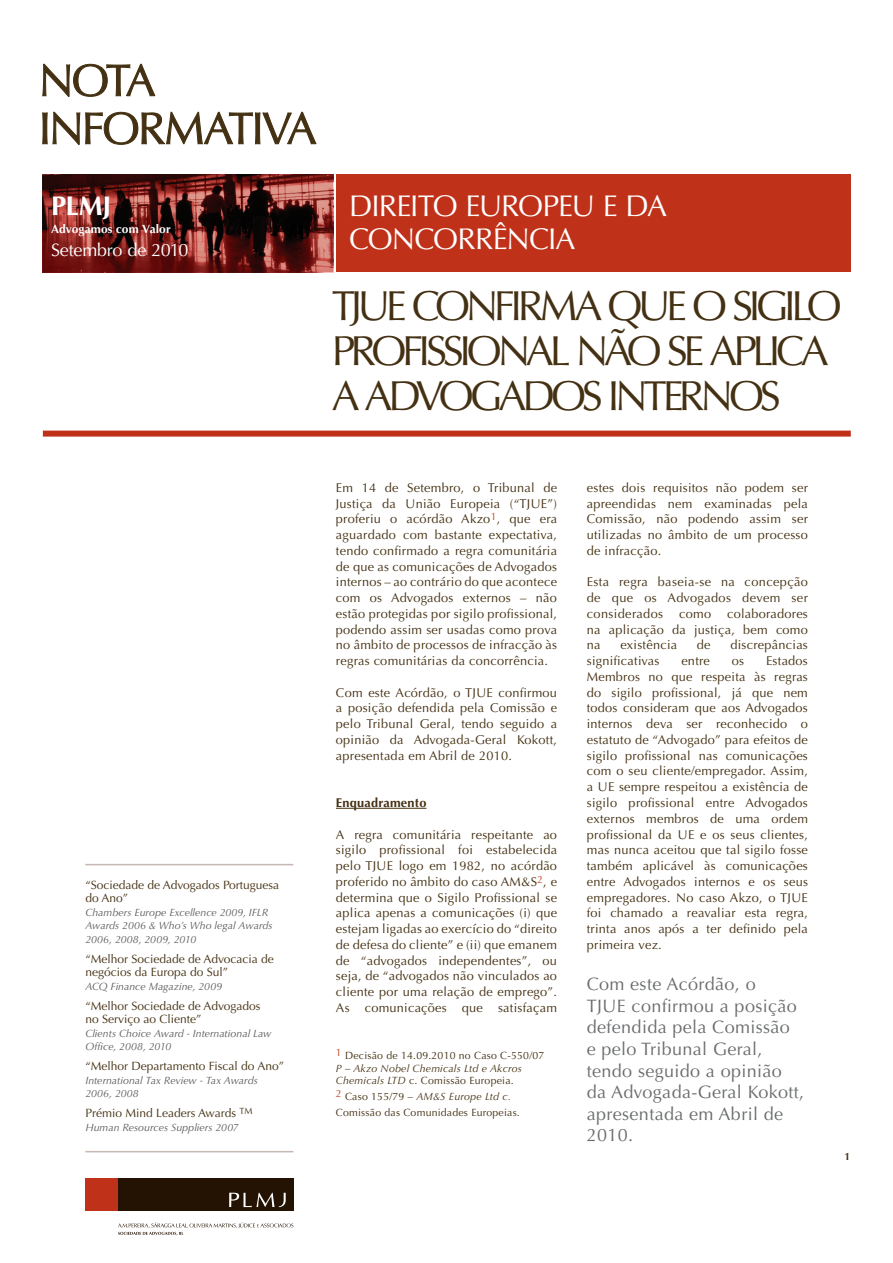
<style>
.page{position:relative;width:893px;height:1263px;background:#fff}
.page>*{position:absolute;margin:0;border:0;box-sizing:border-box;transform-origin:0 0}
.t1{font:42px "Optima";letter-spacing:-.1em;color:#443012}
.t2{font:30px/33px "Optima";letter-spacing:-.03em;color:#fff}
.t3{font:700 27px "Optima";color:#fff}
.t4{font:18px/21.6px "Optima";letter-spacing:.02em;color:#696b6d}
.t5{font:18px "Optima";letter-spacing:-.01em;color:#fff}
.t6{font:12.75px/15.8px "Optima";letter-spacing:.02em;color:#443012;text-align:justify}
.t7{font:700 12.75px "Optima";letter-spacing:.02em;color:#443012}
.t8{font:12px/13.5px "Optima";color:#443012}
.t9{font:700 12px "Optima";letter-spacing:.01em;color:#fff}
.t10{font:italic 10.5px/13.5px "Optima";letter-spacing:.005em;color:#58595b}
.t11{font:10.5px/12.6px "Optima";letter-spacing:.02em;color:#443012}
.t12{font:700 10.5px "Optima";color:#443012}
.s1{font-style:italic}
</style>
<div class="page">
<svg style="left:42px;top:112px;width:275px;height:33px"></svg>
<svg style="left:42px;top:64px;width:114px;height:33px"></svg>
<div style="left:118px;top:1178px;width:175px;height:33px;background:#241202"></div>
<div style="left:85px;top:1178px;width:33px;height:33px;background:#c0311a"></div>
<svg style="left:229px;top:1193px;width:57px;height:14px"></svg>
<svg style="left:118px;top:1222px;width:175px;height:13px"></svg>
<div style="left:43px;top:431px;width:808px;height:6px;background:#c0311a"></div>
<svg style="left:43px;top:174px;width:290px;height:98px;background:#62221f"></svg>
<div style="left:336px;top:174px;width:515px;height:98px;background:#c0311a"></div>
<hr style="left:85px;top:1151px;width:208px;height:1px;background:#c5b8b2">
<hr style="left:85px;top:864px;width:208px;height:1px;background:#c5b8b2">
<hr style="left:336px;top:808px;width:90px;height:1px;background:#443012">
<p class="t3" style="left:51px;top:190px;width:62px">PLMJ</p>
<p class="t9" style="left:51px;top:221px;width:121px">Advogamos com Valor</p>
<p class="t5" style="left:51px;top:240px;width:139px">Setembro de 2010</p>
<p class="t8" style="left:85px;top:878px;width:195px">“Sociedade de Advogados Portuguesa do Ano”</p>
<p class="t10" style="left:85px;top:906px;width:189px">Chambers Europe Excellence 2009, IFLR<br>Awards 2006 &amp; Who’s Who legal Awards<br>2006, 2008, 2009, 2010</p>
<p class="t8" style="left:85px;top:952px;width:190px">“Melhor Sociedade de Advocacia de negócios da Europa do Sul”</p>
<p class="t10" style="left:85px;top:980px;width:138px">ACQ Finance Magazine, 2009</p>
<p class="t8" style="left:85px;top:999px;width:177px">“Melhor Sociedade de Advogados no Serviço ao Cliente”</p>
<p class="t10" style="left:85px;top:1026px;width:187px">Clients Choice Award - International Law<br>Office, 2008, 2010</p>
<p class="t8" style="left:85px;top:1059px;width:200px">“Melhor Departamento Fiscal do Ano”</p>
<p class="t10" style="left:85px;top:1073px;width:174px">International Tax Review - Tax Awards<br>2006, 2008</p>
<p class="t8" style="left:85px;top:1106px;width:169px">Prémio Mind Leaders Awards <sup>TM</sup></p>
<p class="t10" style="left:85px;top:1121px;width:155px">Human Resources Suppliers 2007</p>
<p class="t2" style="left:349px;top:190px;width:319px">DIREITO EUROPEU E DA<br>CONCORRÊNCIA</p>
<p class="t1" style="left:332px;top:281px;width:105px">TJUE confirma</p>
<p class="t1" style="left:607px;top:281px;width:160px">QUE o Sigilo</p>
<p class="t1" style="left:332px;top:326px;width:40px">Profissional</p>
<p class="t1" style="left:576px;top:326px;width:155px">nãose aplica</p>
<p class="t1" style="left:332px;top:371px;width:135px">a Advogados</p>
<p class="t1" style="left:608px;top:371px;width:22px">internos</p>
<p class="t6" style="left:336px;top:480px;width:223px">Em 14 de Setembro, o Tribunal de Justiça da União Europeia (“TJUE”) proferiu o acórdão Akzo<sup>1</sup>, que era aguardado com bastante expectativa, tendo confirmado a regra comunitária de que as comunicações de Advogados internos – ao contrário do que acontece com os Advogados externos – não estão protegidas por sigilo profissional, podendo assim ser usadas como prova no âmbito de processos de infracção às regras comunitárias da concorrência.</p>
<p class="t6" style="left:336px;top:685px;width:223px">Com este Acórdão, o TJUE confirmou a posição defendida pela Comissão e pelo Tribunal Geral, tendo seguido a opinião da Advogada-Geral Kokott, apresentada em Abril de 2010.</p>
<p class="t7" style="left:336px;top:795px;width:92px">Enquadramento</p>
<p class="t6" style="left:336px;top:826px;width:223px">A regra comunitária respeitante ao sigilo profissional foi estabelecida pelo TJUE logo em 1982, no acórdão proferido no âmbito do caso AM&amp;S<sup>2</sup>, e determina que o Sigilo Profissional se aplica apenas a comunicações (i) que estejam ligadas ao exercício do “direito de defesa do cliente” e (ii) que emanem de “advogados independentes”, ou seja, de “advogados não vinculados ao cliente por uma relação de emprego”.<br>As comunicações que satisfaçam</p>
<p class="t11" style="left:336px;top:1049px;width:210px"><sup>1</sup> Decisão de 14.09.2010 no Caso C-550/07<br><span class="s1">P – Akzo Nobel Chemicals Ltd e Akcros<br>Chemicals LTD</span> c. Comissão Europeia.</p>
<p class="t11" style="left:336px;top:1089px;width:185px;line-height:15.8px"><sup>2</sup> Caso 155/79 – <span class="s1">AM&amp;S Europe Ltd c.<br></span>Comissão das Comunidades Europeias.</p>
<p class="t6" style="left:587px;top:480px;width:223px">estes dois requisitos não podem ser apreendidas nem examinadas pela Comissão, não podendo assim ser utilizadas no âmbito de um processo de infracção.</p>
<p class="t6" style="left:587px;top:574px;width:223px">Esta regra baseia-se na concepção de que os Advogados devem ser considerados</p>
<p class="t6" style="left:587px;top:606px;width:223px;text-indent:140px">colaboradores na aplicação da justiça, bem como na</p>
<p class="t6" style="left:679px;top:606px;width:33px">como</p>
<p class="t6" style="left:620px;top:637px;width:58px">existência</p>
<p class="t6" style="left:697px;top:637px;width:15px">de</p>
<p class="t6" style="left:730px;top:637px;width:79px">discrepâncias</p>
<p class="t6" style="left:587px;top:653px;width:74px">significativas</p>
<p class="t6" style="left:681px;top:653px;width:30px">entre</p>
<p class="t6" style="left:732px;top:653px;width:14px">os</p>
<p class="t6" style="left:587px;top:653px;width:223px;text-indent:179px">Estados Membros no que respeita às regras do sigilo profissional, já que nem todos consideram que aos Advogados internos deva ser reconhecido o estatuto de “Advogado” para efeitos de sigilo profissional nas comunicações com o seu cliente/empregador. Assim, a UE sempre respeitou a existência de sigilo profissional entre Advogados externos membros de uma ordem profissional da UE e os seus clientes, mas nunca aceitou que tal sigilo fosse também aplicável às comunicações entre Advogados internos e os seus empregadores. No caso Akzo, o TJUE foi chamado a reavaliar esta regra, trinta anos após a ter definido pela primeira vez.</p>
<p class="t4" style="left:587px;top:973px;width:219px">Com este Acórdão, o<br>TJUE confirmou a posição defendida pela Comissão<br>e pelo Tribunal Geral, tendo seguido a opinião da Advogada-Geral Kokott, apresentada em Abril de<br>2010.</p>
<p class="t12" style="left:845px;top:1150px;width:7px">1</p>
</div>
